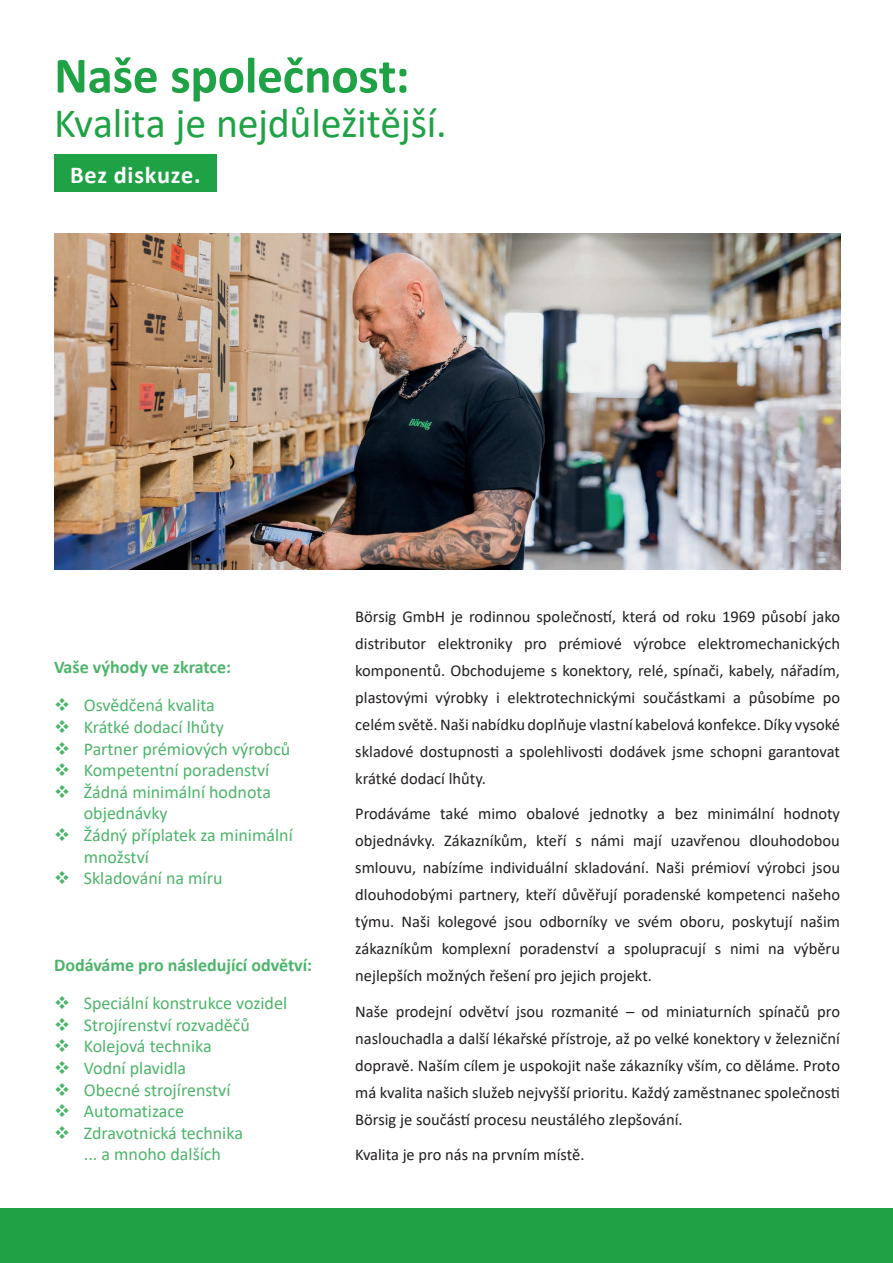
<style>
.page{position:relative;width:893px;height:1263px;background:#fff}
.page>*{position:absolute;margin:0;border:0;box-sizing:border-box;transform-origin:0 0}
.t1{font:700 51.3px "Calibri";letter-spacing:-.005em;color:#1fa245}
.t2{font:41.85px "Calibri";letter-spacing:-.005em;color:#1fa245}
.t3{font:700 24.3px "Calibri";letter-spacing:.03em;color:#fff}
.t4{font:18px/21.6px "Calibri";color:#1fa245}
.t5{font:700 18px "Calibri";color:#1fa245}
.t6{font:16.5px/27px "Calibri";color:#231f20;text-align:justify}
</style>
<div class="page">
<div style="left:0;top:1209px;width:893px;height:54px;background:#1fa245"></div>
<div style="left:54px;top:155px;width:162px;height:37px;background:#1fa245"></div>
<img style="left:54px;top:234px;width:786px;height:336px">
<h1 class="t1" style="left:54px;top:39px;width:357px">Naše společnost:</h1>
<h2 class="t2" style="left:54px;top:94px;width:394px">Kvalita je nejdůležitější.</h2>
<h3 class="t3" style="left:70px;top:157px;width:132px">Bez diskuze.</h3>
<p class="t5" style="left:54px;top:654px;width:179px">Vaše výhody ve zkratce:</p>
<p class="t4" style="left:54px;top:694px;width:162px">❖ Osvědčená kvalita</p>
<p class="t4" style="left:54px;top:716px;width:171px">❖ Krátké dodací lhůty</p>
<p class="t4" style="left:54px;top:737px;width:238px">❖ Partner prémiových výrobců</p>
<p class="t4" style="left:54px;top:759px;width:217px">❖ Kompetentní poradenství</p>
<p class="t4" style="left:84px;top:780px;width:189px;text-indent:-30px">❖ Žádná minimální hodnota objednávky</p>
<p class="t4" style="left:84px;top:824px;width:210px;text-indent:-30px">❖ Žádný příplatek za minimální množství</p>
<p class="t4" style="left:54px;top:867px;width:170px">❖ Skladování na míru</p>
<p class="t5" style="left:54px;top:952px;width:260px">Dodáváme pro následující odvětví:</p>
<p class="t4" style="left:54px;top:992px;width:235px">❖ Speciální konstrukce vozidel</p>
<p class="t4" style="left:54px;top:1013px;width:197px">❖ Strojírenství rozvaděčů</p>
<p class="t4" style="left:54px;top:1035px;width:159px">❖ Kolejová technika</p>
<p class="t4" style="left:54px;top:1057px;width:134px">❖ Vodní plavidla</p>
<p class="t4" style="left:54px;top:1078px;width:178px">❖ Obecné strojírenství</p>
<p class="t4" style="left:54px;top:1100px;width:131px">❖ Automatizace</p>
<p class="t4" style="left:54px;top:1121px;width:190px;text-align:center">❖ Zdravotnická technika ... a mnoho dalších</p>
<p class="t6" style="left:355px;top:602px;width:486px">Börsig GmbH je rodinnou společností, která od roku 1969 působí jako distributor elektroniky pro prémiové výrobce elektromechanických komponentů. Obchodujeme s konektory, relé, spínači, kabely, nářadím, plastovými výrobky i elektrotechnickými součástkami a působíme po celém světě. Naši nabídku doplňuje vlastní kabelová konfekce. Díky vysoké skladové dostupnosti a spolehlivosti dodávek jsme schopni garantovat krátké dodací lhůty.</p>
<p class="t6" style="left:355px;top:800px;width:486px">Prodáváme také mimo obalové jednotky a bez minimální hodnoty objednávky. Zákazníkům, kteří s námi mají uzavřenou dlouhodobou smlouvu, nabízíme individuální skladování. Naši prémioví výrobci jsou dlouhodobými partnery, kteří důvěřují poradenské kompetenci našeho týmu. Naši kolegové jsou odborníky ve svém oboru, poskytují našim zákazníkům komplexní poradenství a spolupracují s nimi na výběru nejlepších možných řešení pro jejich projekt.</p>
<p class="t6" style="left:355px;top:997px;width:486px">Naše prodejní odvětví jsou rozmanité – od miniaturních spínačů pro naslouchadla a další lékařské přístroje, až po velké konektory v železniční dopravě. Naším cílem je uspokojit naše zákazníky vším, co děláme. Proto má kvalita našich služeb nejvyšší prioritu. Každý zaměstnanec společnosti Börsig je součástí procesu neustálého zlepšování.</p>
<p class="t6" style="left:355px;top:1141px;width:231px">Kvalita je pro nás na prvním místě.</p>
</div>
